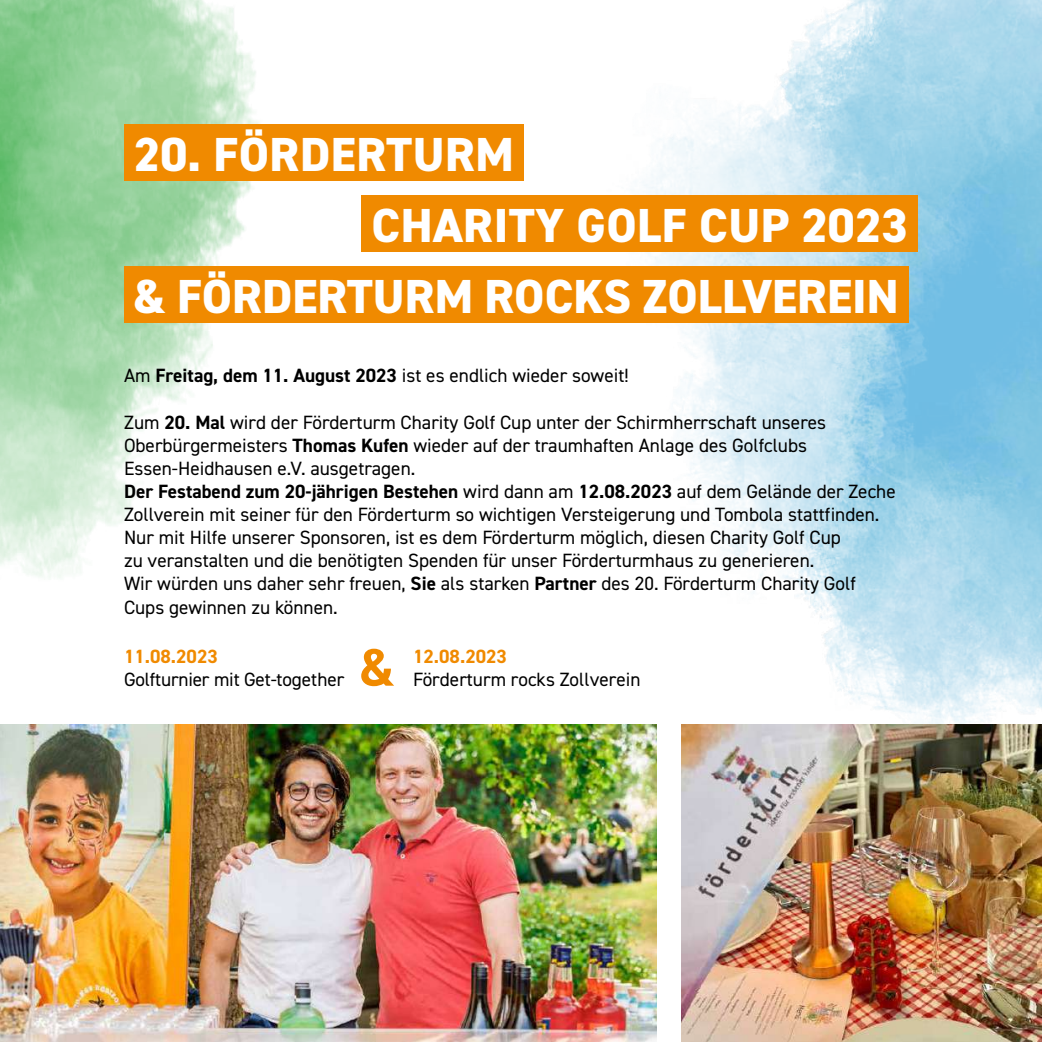
<style>
.page{position:relative;width:1042px;height:1042px;background:#fff}
.page>*{position:absolute;margin:0;border:0;box-sizing:border-box;transform-origin:0 0}
.t1{font:700 52.85px "DIN2014";color:#f08a00}
.t2{font:800 47.95px "DIN2014";color:#fff}
.t3{font:19.25px/23.1px "DIN2014";color:#000}
.t4{font:700 19.25px "DIN2014";color:#f08a00}
.s1{font-weight:700}
</style>
<div class="page">
<img style="left:521px;top:0;width:521px;height:756px">
<img style="left:0;top:0;width:514px;height:578px">
<div style="left:124px;top:124px;width:400px;height:56px;background:#f08a00"></div>
<div style="left:362px;top:195px;width:556px;height:56px;background:#f08a00"></div>
<div style="left:124px;top:266px;width:784px;height:56px;background:#f08a00"></div>
<img style="left:0;top:725px;width:656px;height:317px">
<img style="left:681px;top:725px;width:361px;height:317px">
<h2 class="t2" style="left:133px;top:122px;width:382px">20. FÖRDERTURM</h2>
<h2 class="t2" style="left:371px;top:193px;width:538px">CHARITY GOLF CUP 2023</h2>
<h2 class="t2" style="left:133px;top:265px;width:766px">&amp; FÖRDERTURM ROCKS ZOLLVEREIN</h2>
<p class="t3" style="left:124px;top:364px;width:506px">Am <span class="s1">Freitag, dem 11. August 2023</span> ist es endlich wieder soweit!</p>
<p class="t3" style="left:124px;top:410px;width:773px">Zum <span class="s1">20. Mal</span> wird der Förderturm Charity Golf Cup unter der Schirmherrschaft unseres Oberbürgermeisters <span class="s1">Thomas Kufen</span> wieder auf der traumhaften Anlage des Golfclubs Essen-Heidhausen e.V. ausgetragen.<br><span class="s1">Der Festabend zum 20-jährigen Bestehen</span> wird dann am <span class="s1">12.08.2023</span> auf dem Gelände der Zeche Zollverein mit seiner für den Förderturm so wichtigen Versteigerung und Tombola stattfinden.<br>Nur mit Hilfe unserer Sponsoren, ist es dem Förderturm möglich, diesen Charity Golf Cup<br>zu veranstalten und die benötigten Spenden für unser Förderturmhaus zu generieren.<br>Wir würden uns daher sehr freuen, <span class="s1">Sie</span> als starken <span class="s1">Partner</span> des 20. Förderturm Charity Golf Cups gewinnen zu können.</p>
<p class="t4" style="left:124px;top:643px;width:95px">11.08.2023</p>
<p class="t3" style="left:124px;top:667px;width:222px">Golfturnier mit Get-together</p>
<h1 class="t1" style="left:359px;top:632px;width:37px">&amp;</h1>
<p class="t4" style="left:413px;top:643px;width:95px">12.08.2023</p>
<p class="t3" style="left:413px;top:667px;width:229px">Förderturm rocks Zollverein</p>
</div>
